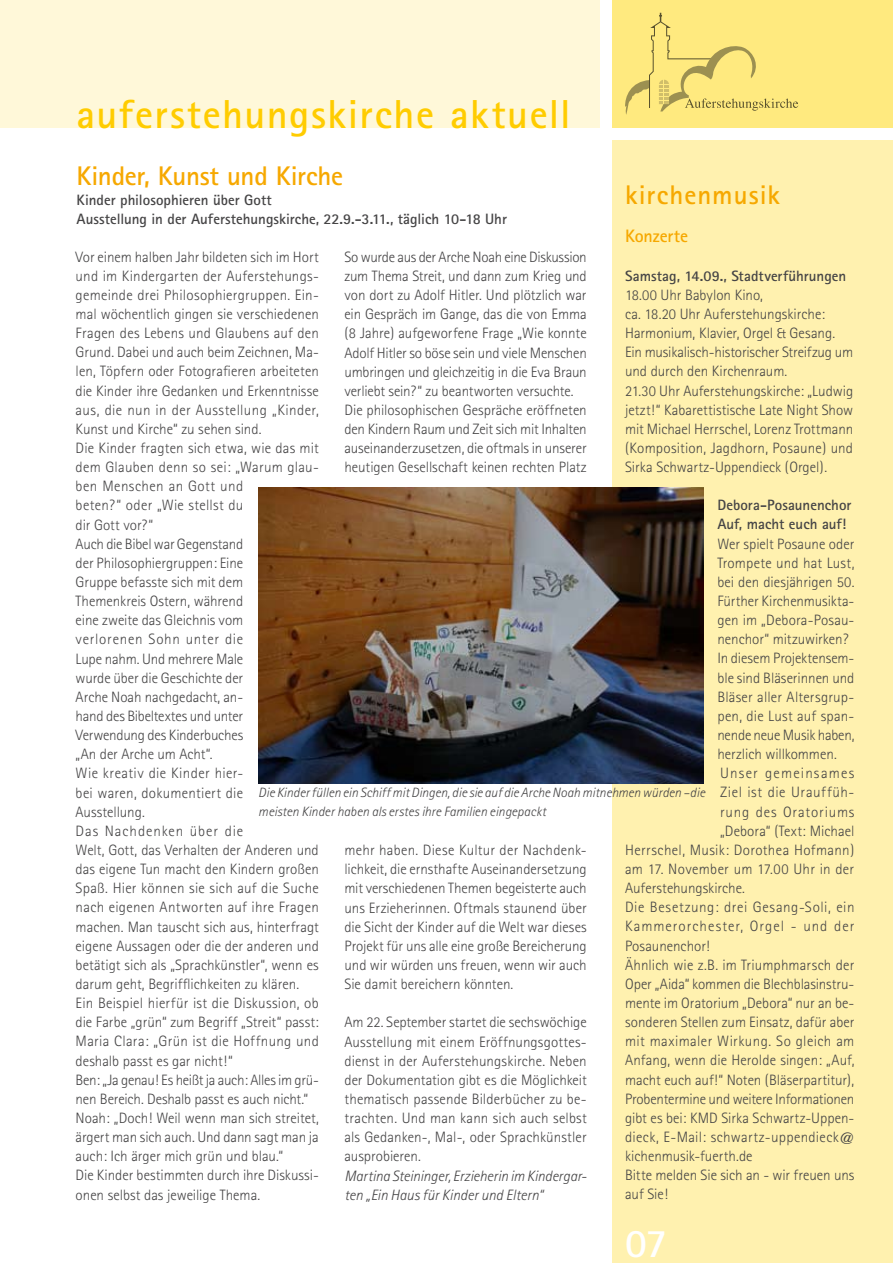
<style>
.page{position:relative;width:893px;height:1263px;background:#fff}
.page>*{position:absolute;margin:0;border:0;box-sizing:border-box;transform-origin:0 0}
.t1{font:700 40.5px "Rotis Sans Serif";letter-spacing:.035em;color:#fc0}
.t2{font:700 40.5px "Rotis Sans Serif";color:#fff}
.t3{font:700 27px "Rotis Sans Serif";letter-spacing:-.005em;color:#f6a800}
.t4{font:700 27px "Rotis Sans Serif";letter-spacing:.035em;color:#f6a800}
.t5{font:700 18px "Rotis Sans Serif";letter-spacing:-.005em;color:#f6a800}
.t6{font:300 15px/19.2px "Rotis Sans Serif";color:#454445}
.t7{font:700 15px/19.2px "Rotis Sans Serif";color:#454445}
.t8{font:italic 300 15px/19.2px "Rotis Sans Serif";letter-spacing:-.01em;color:#454445}
.t9{font:300 15px "Rotis Sans Serif";letter-spacing:.025em;color:#454445}
.t10{font:300 15px "Rotis Sans Serif";letter-spacing:.02em;color:#454445}
.t11{font:300 15px "Rotis Sans Serif";letter-spacing:.04em;color:#454445}
.t12{font:300 15px "Rotis Sans Serif";letter-spacing:.065em;color:#454445}
.t13{font:300 15px "Rotis Sans Serif";letter-spacing:.035em;color:#454445}
.t14{font:300 15px "Rotis Sans Serif";letter-spacing:.055em;color:#454445}
.t15{font:300 15px "Rotis Sans Serif";letter-spacing:.075em;color:#454445}
.t16{font:italic 300 13.5px/19.2px "Rotis Sans Serif";letter-spacing:-.005em;color:#454445}
</style>
<div class="page">
<div style="left:612px;top:0;width:281px;height:128px;background:#ffea7f"></div>
<div style="left:0;top:0;width:600px;height:128px;background:#fff8d9"></div>
<div style="left:612px;top:140px;width:281px;height:1123px;background:#fff1af"></div>
<svg style="left:625px;top:13px;width:173px;height:102px"></svg>
<img style="left:258px;top:488px;width:445px;height:296px">
<h1 class="t1" style="left:77px;top:88px;width:496px">auferstehungskirche aktuell</h1>
<h2 class="t3" style="left:77px;top:159px;width:268px">Kinder, Kunst und Kirche</h2>
<h2 class="t4" style="left:625px;top:178px;width:156px">kirchenmusik</h2>
<p class="t5" style="left:625px;top:225px;width:64px">Konzerte</p>
<p class="t7" style="left:625px;top:266px;width:223px">Samstag, 14.09., Stadtverführungen</p>
<p class="t6" style="left:625px;top:285px;width:230px">18.00 Uhr Babylon Kino,<br>ca. 18.20 Uhr Auferstehungskirche:<br>Harmonium, Klavier, Orgel &amp; Gesang.<br>Ein musikalisch-historischer Streifzug um und durch den Kirchenraum.<br>21.30 Uhr Auferstehungskirche: „Ludwig jetzt!“ Kabarettistische Late Night Show mit Michael Herrschel, Lorenz Trottmann (Komposition, Jagdhorn, Posaune) und Sirka Schwartz-Uppendieck (Orgel).</p>
<p class="t7" style="left:77px;top:190px;width:432px">Kinder philosophieren über Gott<br>Ausstellung in der Auferstehungskirche, 22.9.-3.11., täglich 10-18 Uhr</p>
<p class="t6" style="left:76px;top:247px;width:245px">Vor einem halben Jahr bildeten sich im Hort und im Kindergarten der Auferstehungs&shy;gemeinde drei Philosophiergruppen. Ein&shy;mal wöchentlich gingen sie verschiedenen Fragen des Lebens und Glaubens auf den Grund. Dabei und auch beim Zeichnen, Ma&shy;len, Töpfern oder Fotografieren arbeiteten die Kinder ihre Gedanken und Erkenntnisse aus, die nun in der Ausstellung „Kinder, Kunst und Kirche“ zu sehen sind.<br>Die Kinder fragten sich etwa, wie das mit dem Glauben denn so sei: „Warum glau&shy;ben Menschen an Gott und<br>beten?“ oder „Wie stellst du<br>dir Gott vor?“<br>Auch die Bibel war Gegenstand<br>der Philosophiergruppen: Eine<br>Gruppe befasste sich mit dem<br>Themenkreis Ostern, während<br>eine zweite das Gleichnis vom<br>verlorenen Sohn unter die<br>Lupe nahm. Und mehrere Male<br>wurde über die Geschichte der<br>Arche Noah nachgedacht, an-<br>hand des Bibeltextes und unter<br>Verwendung des Kinderbuches<br>„An der Arche um Acht“.<br>Wie kreativ die Kinder hier-<br>bei waren, dokumentiert die<br>Ausstellung.<br>Das Nachdenken über die<br>Welt, Gott, das Verhalten der Anderen und das eigene Tun macht den Kindern großen Spaß. Hier können sie sich auf die Suche nach eigenen Antworten auf ihre Fragen machen. Man tauscht sich aus, hinterfragt eigene Aussagen oder die der anderen und betätigt sich als „Sprachkünstler“, wenn es darum geht, Begrifflichkeiten zu klären.<br>Ein Beispiel hierfür ist die Diskussion, ob die Farbe „grün“ zum Begriff „Streit“ passt:<br>Maria Clara: „Grün ist die Hoffnung und deshalb passt es gar nicht!“<br>Ben: „Ja genau! Es heißt ja auch: Alles im grü&shy;nen Bereich. Deshalb passt es auch nicht.“ Noah: „Doch! Weil wenn man sich streitet, ärgert man sich auch. Und dann sagt man ja auch: Ich ärger mich grün und blau.“<br>Die Kinder bestimmten durch ihre Diskussi&shy;onen selbst das jeweilige Thema.</p>
<p class="t6" style="left:344px;top:247px;width:244px">So wurde aus der Arche Noah eine Diskussion zum Thema Streit, und dann zum Krieg und von dort zu Adolf Hitler. Und plötzlich war ein Gespräch im Gange, das die von Emma (8 Jahre) aufgeworfene Frage „Wie konnte Adolf Hitler so böse sein und viele Menschen umbringen und gleichzeitig in die Eva Braun verliebt sein?“ zu beantworten versuchte.<br>Die philosophischen Gespräche eröffneten den Kindern Raum und Zeit sich mit Inhalten auseinanderzusetzen, die oftmals in unserer heutigen Gesellschaft keinen rechten Platz</p>
<p class="t7" style="left:717px;top:495px;width:136px">Debora-Posaunenchor<br>Auf, macht euch auf!</p>
<p class="t6" style="left:717px;top:534px;width:139px">Wer spielt Posaune oder</p>
<p class="t6" style="left:717px;top:553px;width:139px">Trompete und hat Lust,</p>
<p class="t6" style="left:717px;top:572px;width:139px">bei den diesjährigen 50.</p>
<p class="t6" style="left:717px;top:591px;width:139px">Fürther Kirchenmusikta-</p>
<p class="t6" style="left:717px;top:610px;width:139px">gen im „Debora-Posau-</p>
<p class="t6" style="left:717px;top:630px;width:133px">nenchor“ mitzuwirken?</p>
<p class="t6" style="left:717px;top:649px;width:139px">In diesem Projektensem-</p>
<p class="t6" style="left:717px;top:668px;width:139px">ble sind Bläserinnen und</p>
<p class="t6" style="left:717px;top:687px;width:139px">Bläser aller Altersgrup-</p>
<p class="t6" style="left:717px;top:706px;width:139px">pen, die Lust auf span-</p>
<p class="t6" style="left:717px;top:725px;width:139px">nende neue Musik haben,</p>
<p class="t6" style="left:717px;top:744px;width:121px">herzlich willkommen.</p>
<p class="t15" style="left:720px;top:765px;width:136px">Unser gemeinsames</p>
<p class="t13" style="left:720px;top:784px;width:136px">Ziel ist die Urauffüh-</p>
<p class="t14" style="left:720px;top:803px;width:136px">rung des Oratoriums</p>
<p class="t6" style="left:720px;top:821px;width:136px">„Debora“ (Text: Michael</p>
<p class="t9" style="left:625px;top:841px;width:231px">Herrschel, Musik: Dorothea Hofmann)</p>
<p class="t6" style="left:625px;top:859px;width:231px">am 17. November um 17.00 Uhr in der</p>
<p class="t6" style="left:625px;top:878px;width:121px">Auferstehungskirche.</p>
<p class="t11" style="left:625px;top:899px;width:231px">Die Besetzung: drei Gesang-Soli, ein</p>
<p class="t12" style="left:625px;top:918px;width:231px">Kammerorchester, Orgel - und der</p>
<p class="t6" style="left:625px;top:936px;width:86px">Posaunenchor!</p>
<p class="t6" style="left:625px;top:955px;width:231px">Ähnlich wie z.B. im Triumphmarsch der</p>
<p class="t6" style="left:625px;top:974px;width:231px">Oper „Aida“ kommen die Blechblasinstru-</p>
<p class="t6" style="left:625px;top:993px;width:231px">mente im Oratorium „Debora“ nur an be-</p>
<p class="t6" style="left:625px;top:1012px;width:231px">sonderen Stellen zum Einsatz, dafür aber</p>
<p class="t9" style="left:625px;top:1032px;width:231px">mit maximaler Wirkung. So gleich am</p>
<p class="t6" style="left:625px;top:1051px;width:231px">Anfang, wenn die Herolde singen: „Auf,</p>
<p class="t6" style="left:625px;top:1070px;width:231px">macht euch auf!“ Noten (Bläserpartitur),</p>
<p class="t6" style="left:625px;top:1089px;width:231px">Probentermine und weitere Informationen</p>
<p class="t6" style="left:625px;top:1108px;width:231px">gibt es bei: KMD Sirka Schwartz-Uppen-</p>
<p class="t10" style="left:625px;top:1128px;width:231px">dieck, E-Mail: schwartz-uppendieck@</p>
<p class="t6" style="left:625px;top:1146px;width:129px">kichenmusik-fuerth.de</p>
<p class="t6" style="left:625px;top:1165px;width:231px">Bitte melden Sie sich an - wir freuen uns</p>
<p class="t6" style="left:625px;top:1185px;width:44px">auf Sie!</p>
<p class="t16" style="left:258px;top:783px;width:448px">Die Kinder füllen ein Schiff mit Dingen, die sie auf die Arche Noah mitnehmen würden –die meisten Kinder haben als erstes ihre Familien eingepackt</p>
<p class="t6" style="left:344px;top:840px;width:244px;text-align:justify">mehr haben. Diese Kultur der Nachdenk&shy;lichkeit, die ernsthafte Auseinandersetzung mit verschiedenen Themen begeisterte auch uns Erzieherinnen. Oftmals staunend über die Sicht der Kinder auf die Welt war dieses Projekt für uns alle eine große Bereicherung und wir würden uns freuen, wenn wir auch Sie damit bereichern könnten.</p>
<p class="t6" style="left:344px;top:1013px;width:244px;text-align:justify">Am 22. September startet die sechswöchige Ausstellung mit einem Eröffnungsgottes&shy;dienst in der Auferstehungskirche. Neben der Dokumentation gibt es die Möglichkeit thematisch passende Bilderbücher zu be&shy;trachten. Und man kann sich auch selbst als Gedanken-, Mal-, oder Sprachkünstler ausprobieren.</p>
<p class="t8" style="left:344px;top:1166px;width:244px">Martina Steininger, Erzieherin im Kindergar&shy;ten „Ein Haus für Kinder und Eltern“</p>
<h1 class="t2" style="left:625px;top:1217px;width:43px">07</h1>
</div>
